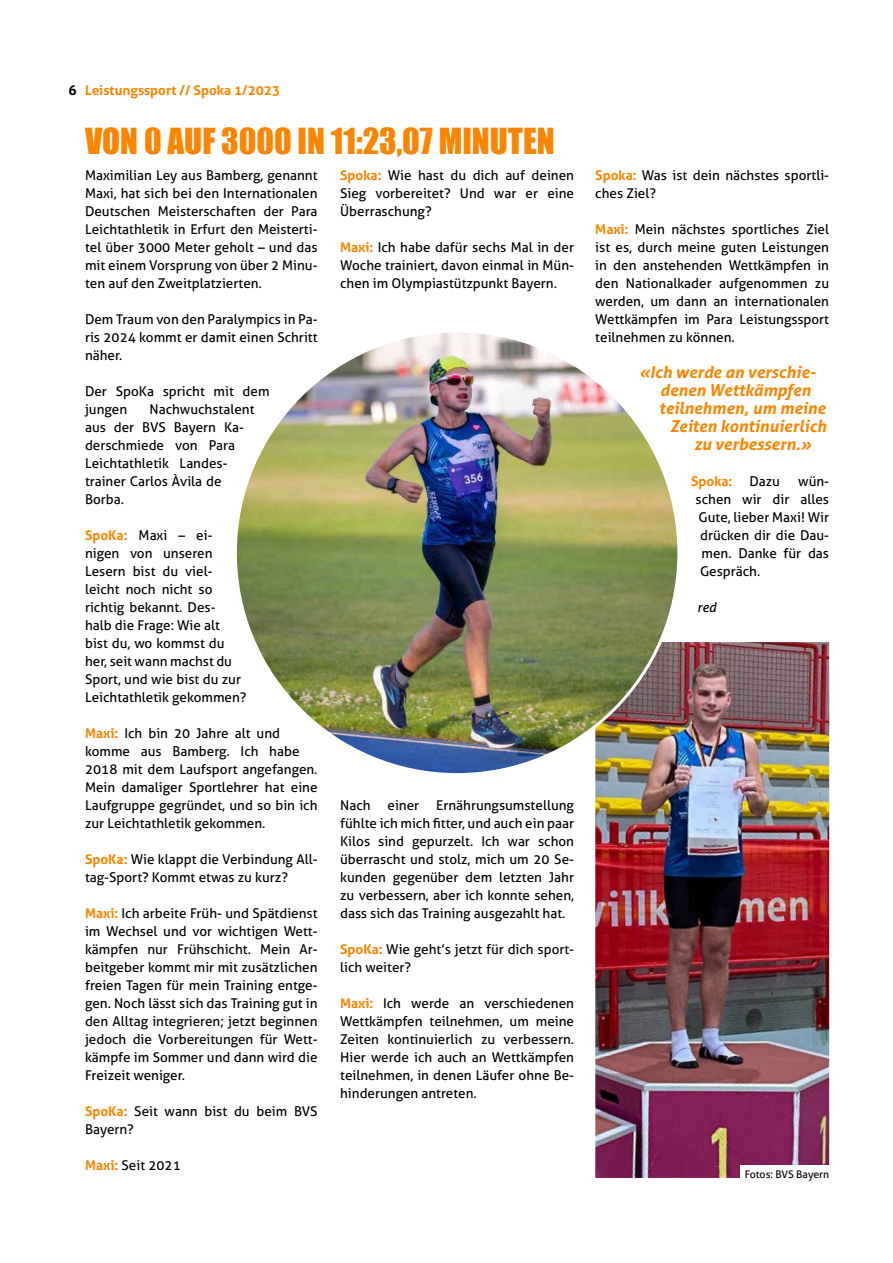
<style>
.page{position:relative;width:893px;height:1263px;background:#fff}
.page>*{position:absolute;margin:0;border:0;box-sizing:border-box;transform-origin:0 0}
.t1{font:33px "Impact";color:#fa8500}
.t2{font:italic 700 16.5px "Aller";color:#fa8500}
.t3{font:13.5px/18px "Aller";color:#000;text-align:justify}
.t4{font:700 13.5px "Aller";color:#fa8500}
.t5{font:italic 13.5px "Aller";color:#000}
.t6{font:700 13.5px "Aller";color:#000}
.t7{font:10.5px "Aller";color:#000}
.s1{font-weight:700;color:#fa8500}
</style>
<div class="page">
<img style="left:595px;top:642px;width:234px;height:536px">
<div style="left:740px;top:1165px;width:89px;height:13px;background:#fff"></div>
<img style="left:235px;top:331px;width:444px;height:443px;border-radius:222px">
<p class="t6" style="left:68px;top:82px;width:10px">6</p>
<p class="t4" style="left:85px;top:82px;width:197px">Leistungssport // Spoka 1/2023</p>
<h1 class="t1" style="left:85px;top:115px;width:471px">VON 0 AUF 3000 IN 11:23,07 MINUTEN</h1>
<p class="t3" style="left:85px;top:166px;width:234px">Maximilian Ley aus Bamberg, genannt Maxi, hat sich bei den Internationalen Deutschen Meisterschaften der Para Leichtathletik in Erfurt den Meisterti&shy;tel über 3000 Meter geholt – und das mit einem Vorsprung von über 2 Minu&shy;ten auf den Zweitplatzierten.</p>
<p class="t3" style="left:85px;top:310px;width:234px">Dem Traum von den Paralympics in Pa&shy;ris 2024 kommt er damit einen Schritt näher.</p>
<p class="t3" style="left:85px;top:382px;width:186px">Der SpoKa spricht mit dem jungen</p>
<p class="t3" style="left:85px;top:400px;width:171px;text-align:left;text-indent:65px">Nachwuchstalent aus der BVS Bayern Ka&shy;derschmiede von Para<br>Leichtathletik Landes&shy;trainer Carlos Àvila de<br>Borba.</p>
<p class="t3" style="left:85px;top:526px;width:163px;text-align:left"><span class="s1">SpoKa:</span> Maxi – ei&shy;nigen von unseren<br>Lesern bist du viel&shy;leicht noch nicht so richtig bekannt. Des-<br>halb die Frage: Wie alt<br>bist du, wo kommst du her, seit wann machst du<br>Sport, und wie bist du zur<br>Leichtathletik gekommen?</p>
<p class="t3" style="left:85px;top:724px;width:234px;text-align:left"><span class="s1">Maxi:</span> Ich bin 20 Jahre alt und komme aus Bamberg. Ich habe<br>2018 mit dem Laufsport angefangen.<br>Mein damaliger Sportlehrer hat eine<br>Laufgruppe gegründet, und so bin ich zur Leichtathletik gekommen.</p>
<p class="t3" style="left:85px;top:850px;width:234px"><span class="s1">SpoKa:</span> Wie klappt die Verbindung All&shy;tag-Sport? Kommt etwas zu kurz?</p>
<p class="t3" style="left:85px;top:904px;width:234px"><span class="s1">Maxi:</span> Ich arbeite Früh- und Spätdienst im Wechsel und vor wichtigen Wett&shy;kämpfen nur Frühschicht. Mein Ar&shy;beitgeber kommt mir mit zusätzlichen freien Tagen für mein Training entge&shy;gen. Noch lässt sich das Training gut in den Alltag integrieren; jetzt beginnen jedoch die Vorbereitungen für Wett&shy;kämpfe im Sommer und dann wird die Freizeit weniger.</p>
<p class="t3" style="left:85px;top:1102px;width:234px"><span class="s1">SpoKa:</span> Seit wann bist du beim BVS<br>Bayern?</p>
<p class="t3" style="left:85px;top:1156px;width:97px"><span class="s1">Maxi:</span> Seit 2021</p>
<p class="t3" style="left:340px;top:166px;width:235px"><span class="s1">Spoka:</span> Wie hast du dich auf deinen Sieg vorbereitet? Und war er eine Überraschung?</p>
<p class="t3" style="left:340px;top:238px;width:235px"><span class="s1">Maxi:</span> Ich habe dafür sechs Mal in der Woche trainiert, davon einmal in Mün&shy;chen im Olympiastützpunkt Bayern.</p>
<p class="t3" style="left:340px;top:796px;width:235px;text-indent:96px">Ernährungsumstellung fühlte ich mich fitter, und auch ein paar Kilos sind gepurzelt. Ich war schon überrascht und stolz, mich um 20 Se&shy;kunden gegenüber dem letzten Jahr zu verbessern, aber ich konnte sehen, dass sich das Training ausgezahlt hat.</p>
<p class="t3" style="left:340px;top:940px;width:235px"><span class="s1">SpoKa:</span> Wie geht’s jetzt für dich sport&shy;lich weiter?</p>
<p class="t3" style="left:340px;top:994px;width:235px"><span class="s1">Maxi:</span> Ich werde an verschiedenen Wettkämpfen teilnehmen, um meine Zeiten kontinuierlich zu verbessern.<br>Hier werde ich auch an Wettkämpfen teilnehmen, in denen Läufer ohne Be&shy;hinderungen antreten.</p>
<p class="t3" style="left:340px;top:796px;width:32px">Nach</p>
<p class="t3" style="left:388px;top:796px;width:33px">einer</p>
<p class="t3" style="left:595px;top:166px;width:235px"><span class="s1">Spoka:</span> Was ist dein nächstes sportli&shy;ches Ziel?</p>
<p class="t3" style="left:595px;top:220px;width:235px"><span class="s1">Maxi:</span> Mein nächstes sportliches Ziel ist es, durch meine guten Leistungen in den anstehenden Wettkämpfen in den Nationalkader aufgenommen zu werden, um dann an internationalen Wettkämpfen im Para Leistungssport teilnehmen zu können.</p>
<p class="t2" style="left:639px;top:362px;width:178px">«Ich werde an verschie-</p>
<p class="t2" style="left:660px;top:380px;width:152px">denen Wettkämpfen</p>
<p class="t2" style="left:659px;top:398px;width:168px">teilnehmen, um meine</p>
<p class="t2" style="left:670px;top:416px;width:158px">Zeiten kontinuierlich</p>
<p class="t2" style="left:694px;top:434px;width:119px">zu verbessern.»</p>
<p class="t4" style="left:691px;top:473px;width:43px">Spoka:</p>
<p class="t3" style="left:749px;top:472px;width:32px">Dazu</p>
<p class="t3" style="left:798px;top:472px;width:32px">wün-</p>
<p class="t3" style="left:696px;top:490px;width:135px">schen wir dir alles</p>
<p class="t3" style="left:699px;top:508px;width:132px">Gute, lieber Maxi! Wir</p>
<p class="t3" style="left:700px;top:526px;width:131px">drücken dir die Dau-</p>
<p class="t3" style="left:702px;top:544px;width:129px">men. Danke für das</p>
<p class="t3" style="left:700px;top:562px;width:62px">Gespräch.</p>
<p class="t5" style="left:697px;top:599px;width:21px">red</p>
<p class="t7" style="left:745px;top:1168px;width:86px">Fotos: BVS Bayern</p>
</div>
